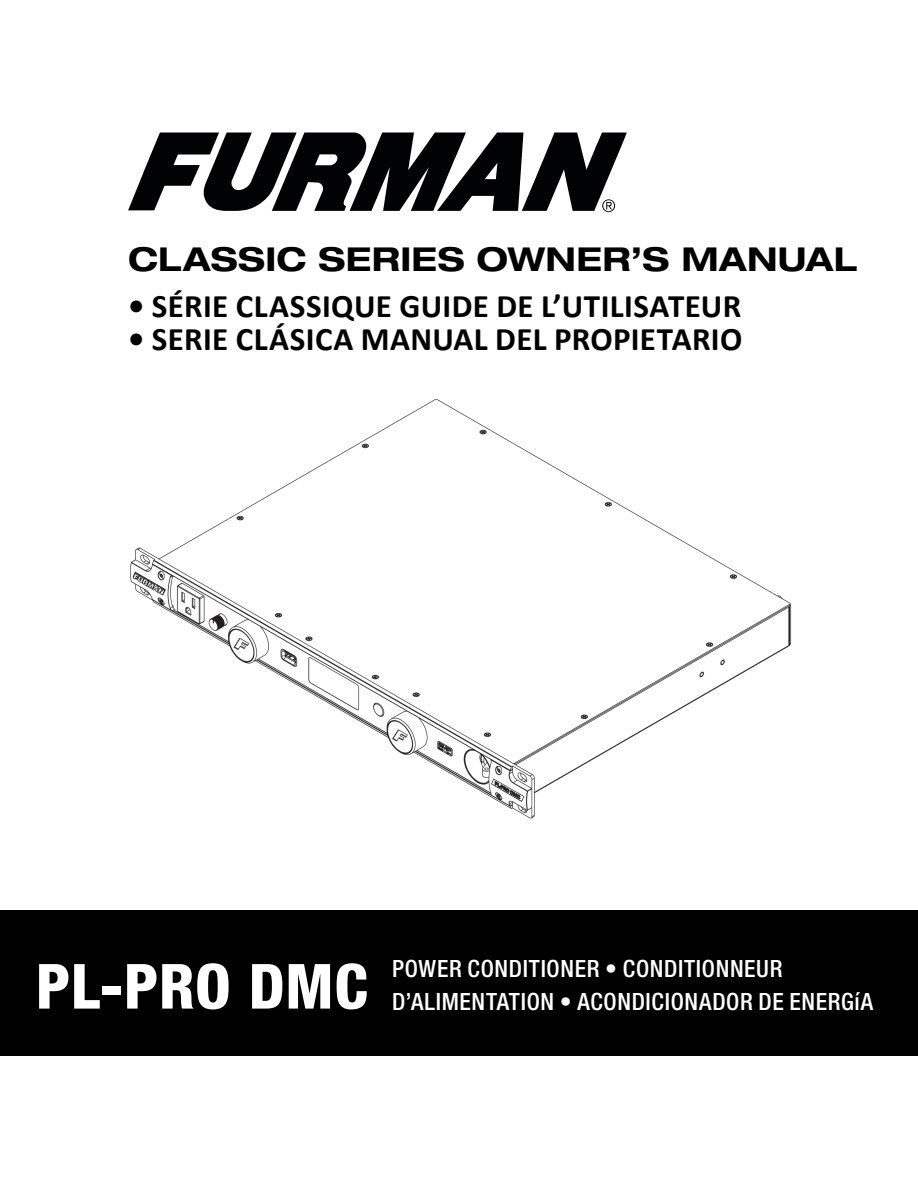
<style>
.page{position:relative;width:918px;height:1188px;background:#fff}
.page>*{position:absolute;margin:0;border:0;box-sizing:border-box;transform-origin:0 0}
.t1{font:800 condensed 62.25px "Helvetica Neue LT Std";letter-spacing:.005em;color:#fff}
.t2{font:700 33px "Calibri";letter-spacing:.01em;color:#000}
.t3{font:700 expanded 33px "Helvetica Neue LT Std";letter-spacing:.01em;color:#000}
.t4{font:500 condensed 23.85px/33px "Helvetica Neue LT Pro";letter-spacing:.025em;color:#fff}
</style>
<div class="page">
<svg style="left:128px;top:133px;width:498px;height:79px"></svg>
<div style="left:0;top:910px;width:918px;height:145px;background:#000"></div>
<img style="left:130px;top:399px;width:662px;height:420px">
<p class="t3" style="left:128px;top:238px;width:731px">CLASSIC SERIES OWNER’S MANUAL</p>
<p class="t2" style="left:128px;top:285px;width:615px">• SÉRIE CLASSIQUE GUIDE DE L’UTILISATEUR</p>
<p class="t2" style="left:128px;top:318px;width:616px">• SERIE CLÁSICA MANUAL DEL PROPIETARIO</p>
<h1 class="t1" style="left:36px;top:948px;width:333px">PL-PRO DMC</h1>
<p class="t4" style="left:392px;top:952px;width:482px">POWER CONDITIONER • CONDITIONNEUR<br>D’ALIMENTATION • ACONDICIONADOR DE ENERGíA</p>
</div>
